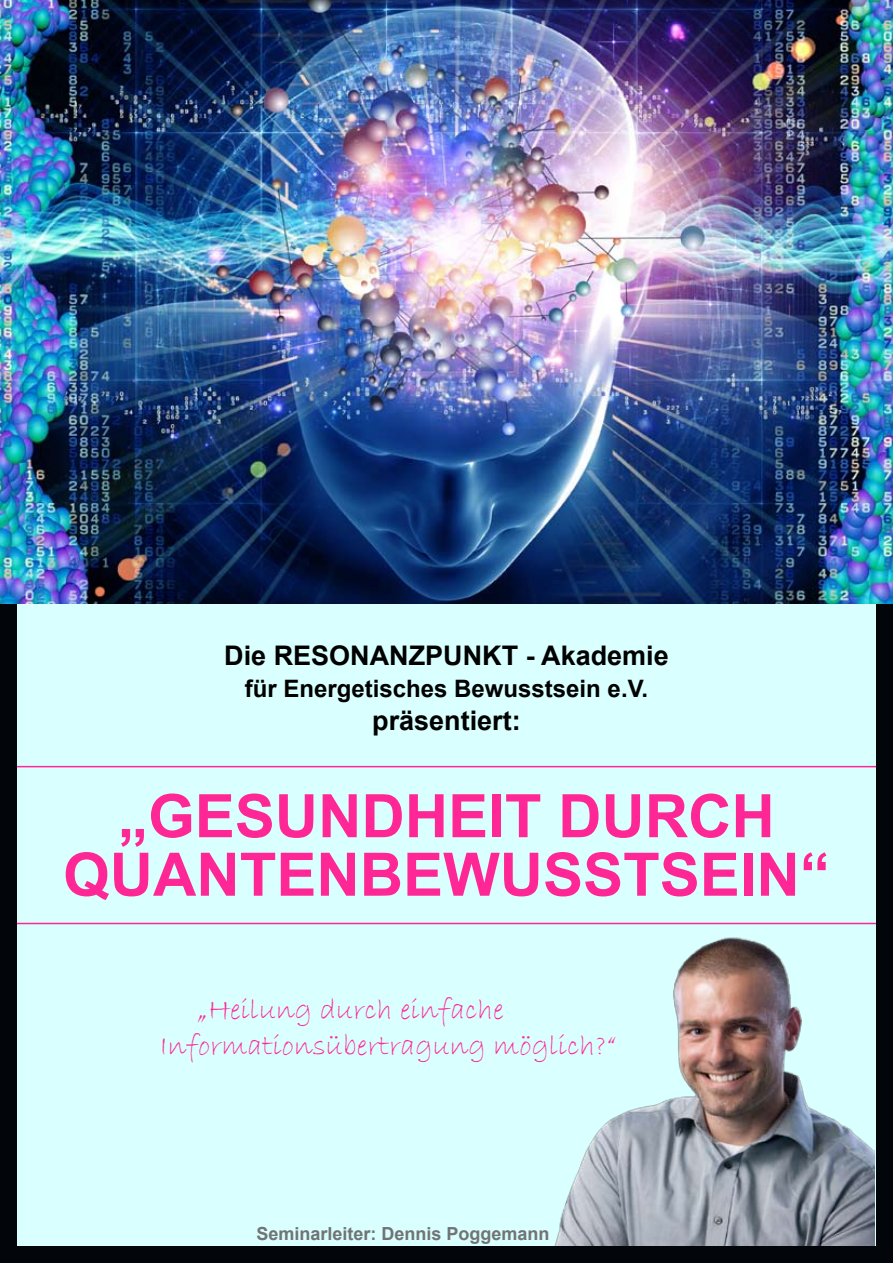
<style>
.page{position:relative;width:893px;height:1263px;background:#fff}
.page>*{position:absolute;margin:0;border:0;box-sizing:border-box;transform-origin:0 0}
.t1{font:700 60px/58.5px "Arial";color:#ff2696;text-align:center}
.t2{font:30px/36px "Bradley Hand ITC";color:#ff2696}
.t3{font:700 27px "Arial";color:#000}
.t4{font:700 24px "Arial";color:#000}
.t5{font:700 18px "Arial";color:#727375}
</style>
<div class="page">
<img style="left:0;top:0;width:893px;height:605px">
<div style="left:0;top:605px;width:893px;height:658px;background:#02050a"></div>
<div style="left:17px;top:605px;width:858px;height:641px;background:#d9ffff"></div>
<img style="left:554px;top:937px;width:321px;height:309px">
<hr style="left:17px;top:923px;width:859px;height:1px;background:#ff2696">
<hr style="left:17px;top:766px;width:859px;height:1px;background:#ff2696">
<p class="t3" style="left:224px;top:637px;width:446px">Die RESONANZPUNKT - Akademie</p>
<p class="t4" style="left:245px;top:673px;width:405px">für Energetisches Bewusstsein e.V.</p>
<p class="t3" style="left:372px;top:702px;width:150px">präsentiert:</p>
<h1 class="t1" style="left:63px;top:789px;width:768px">„GESUNDHEIT DURCH<br>QUANTENBEWUSSTSEIN“</h1>
<p class="t2" style="left:160px;top:992px;width:458px;text-indent:38px">„Heilung durch einfache<br>Informationsübertragung möglich?“</p>
<p class="t5" style="left:256px;top:1221px;width:295px">Seminarleiter: Dennis Poggemann</p>
</div>
